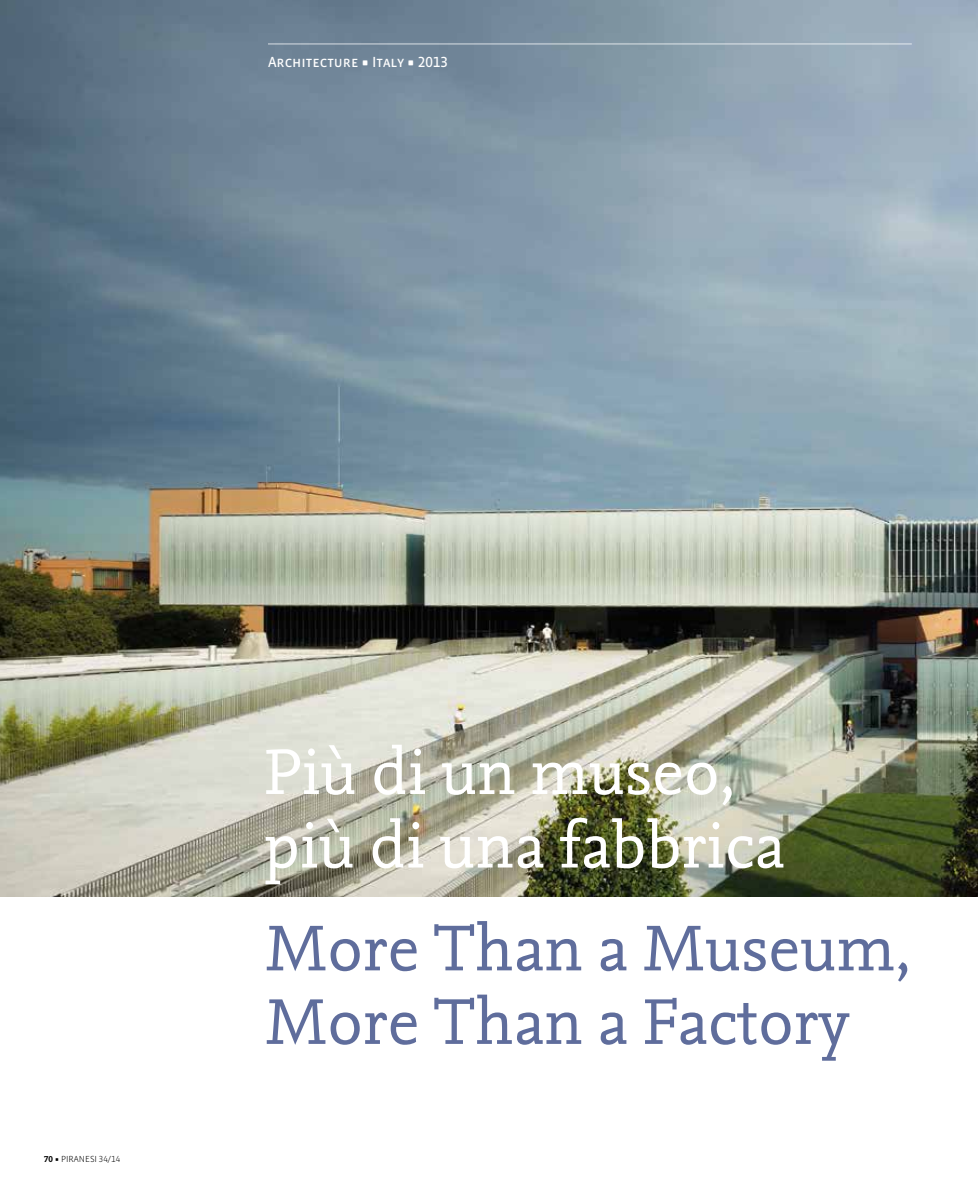
<style>
.page{position:relative;width:978px;height:1191px;background:#fff}
.page>*{position:absolute;margin:0;border:0;box-sizing:border-box;transform-origin:0 0}
.t1{font:67.5px/73.5px "Nexus Mix Pro";color:#5f6d9c}
.t2{font:67.5px/73.5px "Nexus Mix Pro";color:#fff}
.t3{font:15px "Vista Sans OTCE";color:#fff}
.t4{font:300 9px "Vista Sans OTCE";color:#000}
.s1{font-family:"Nexus Mix Pro";font-weight:700}
</style>
<div class="page">
<img style="left:0;top:0;width:977px;height:897px">
<hr style="left:268px;top:43px;width:643px;height:2px;background:#fff">
<p class="t3" style="left:268px;top:54px;width:181px">Architecture N Italy N 2013</p>
<p class="t4" style="left:44px;top:1153px;width:28px"><span class="s1">70</span> N PIRANESI</p>
<p class="t4" style="left:99px;top:1153px;width:23px">34/14</p>
<p class="t2" style="left:265px;top:731px;width:521px">Più di un museo, più di una fabbrica</p>
<p class="t1" style="left:265px;top:907px;width:647px">More Than a Museum,<br>More Than a Factory</p>
</div>
